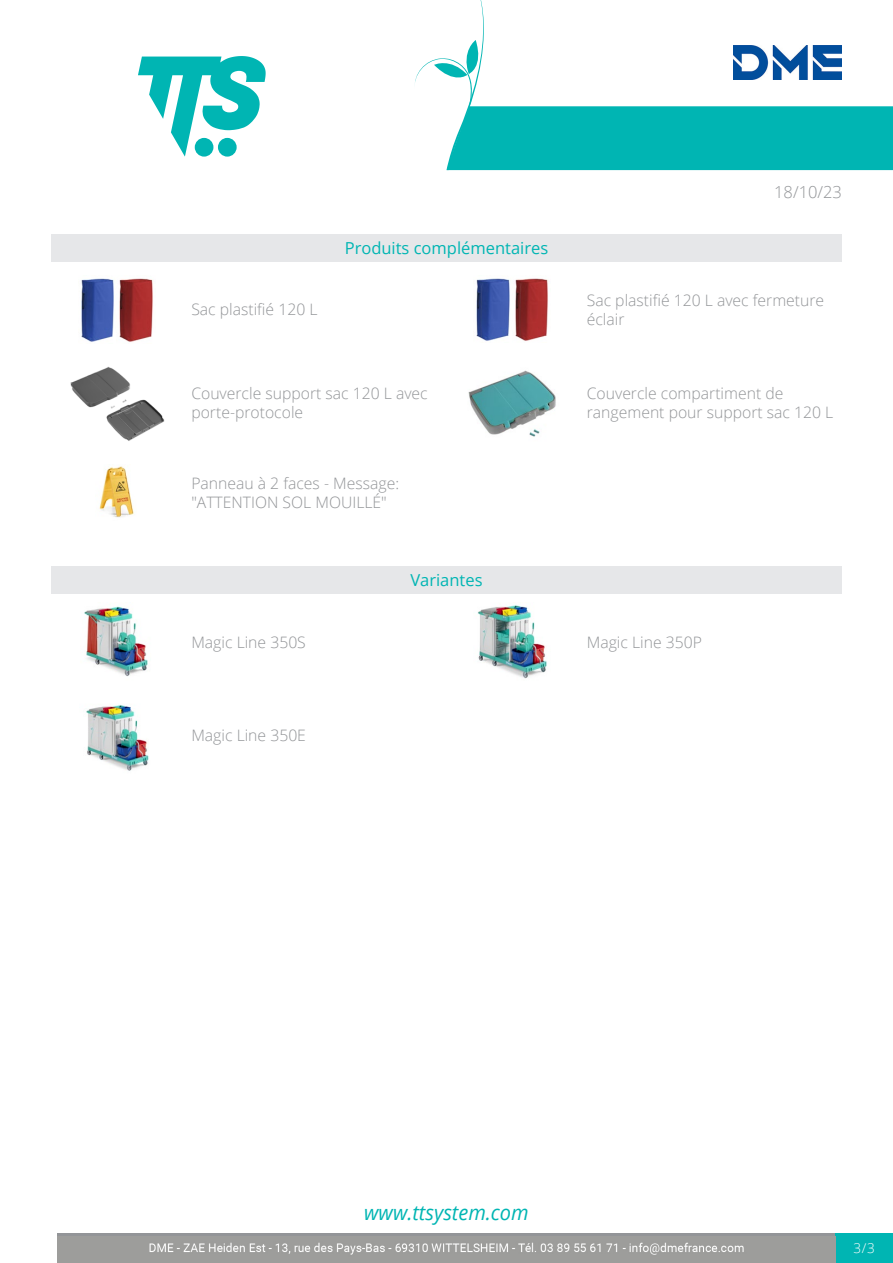
<style>
.page{position:relative;width:893px;height:1263px;background:#fff}
.page>*{position:absolute;margin:0;border:0;box-sizing:border-box;transform-origin:0 0}
.t1{font:italic 20.85px "Open Sans";color:#00b5b3;scale:.96 1}
.Titolo4{font:16.5px "Open Sans";color:#00b5b3}
.Titolo5{font:16.5px "Open Sans";color:#00b5b3}
.t2{font:300 16.5px "Open Sans";color:#939598}
.Nome{font:300 15.75px/18.9px "Open Sans";color:#939598}
.t3{font:300 13.5px "Open Sans";color:#fff}
</style>
<div class="page">
<svg style="left:138px;top:56px;width:128px;height:101px"></svg>
<div style="left:57px;top:1233px;width:779px;height:30px;background:#9d9d9b"></div>
<div style="left:836px;top:1233px;width:57px;height:30px;background:#00b5b3"></div>
<svg style="left:415px;top:0;width:478px;height:170px"></svg>
<div style="left:51px;top:234px;width:791px;height:28px;background:#e6e7e9"></div>
<img style="left:81px;top:278px;width:72px;height:64px">
<img style="left:476px;top:278px;width:72px;height:63px">
<img style="left:70px;top:366px;width:95px;height:75px">
<img style="left:468px;top:370px;width:88px;height:67px">
<img style="left:99px;top:466px;width:35px;height:52px">
<div style="left:51px;top:566px;width:791px;height:28px;background:#e6e7e9"></div>
<img style="left:84px;top:606px;width:64px;height:71px">
<img style="left:477px;top:605px;width:70px;height:74px">
<img style="left:86px;top:704px;width:63px;height:67px">
<img style="left:149px;top:1242px;width:595px;height:13px">
<p class="Titolo4" style="left:345px;top:237px;width:205px">Produits complémentaires</p>
<p class="t2" style="left:774px;top:180px;width:69px">18/10/23</p>
<p class="Nome" style="left:191px;top:300px;width:128px">Sac plastifié 120 L</p>
<p class="Nome" style="left:587px;top:290px;width:239px">Sac plastifié 120 L avec fermeture éclair</p>
<p class="Nome" style="left:191px;top:384px;width:238px">Couvercle support sac 120 L avec porte-protocole</p>
<p class="Nome" style="left:587px;top:384px;width:248px">Couvercle compartiment de rangement pour support sac 120 L</p>
<p class="Nome" style="left:191px;top:473px;width:209px">Panneau à 2 faces - Message: "ATTENTION SOL MOUILLÉ"</p>
<p class="Titolo5" style="left:410px;top:569px;width:74px">Variantes</p>
<p class="Nome" style="left:191px;top:632px;width:116px">Magic Line 350S</p>
<p class="Nome" style="left:587px;top:632px;width:117px">Magic Line 350P</p>
<p class="Nome" style="left:191px;top:725px;width:116px">Magic Line 350E</p>
<h1 class="t1" style="left:364px;top:1198px;width:173px">www.ttsystem.com</h1>
<p class="t3" style="left:854px;top:1239px;width:23px">3/3</p>
</div>
